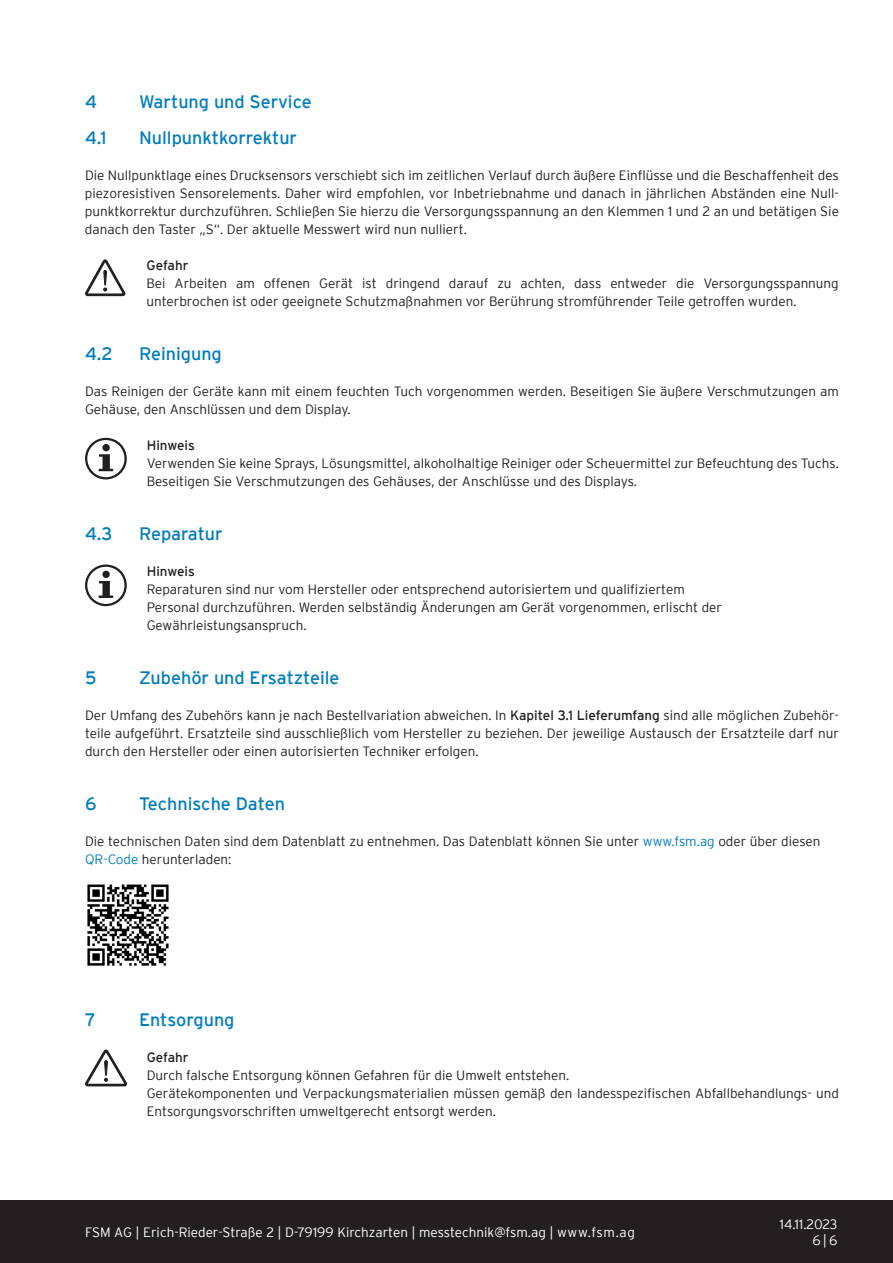
<style>
.page{position:relative;width:893px;height:1263px;background:#fff}
.page>*{position:absolute;margin:0;border:0;box-sizing:border-box;transform-origin:0 0}
.t1{font:18px "Interstate";color:#007dbe}
.t2{font:300 13.5px/18px "Interstate";color:#231f20}
.t3{font:300 13.5px/16.2px "Interstate";color:#fff;text-align:right}
.t4{font:13.5px "Interstate";color:#231f20}
.s1{font-weight:400}
.s2{color:#007dbe}
</style>
<div class="page">
<div style="left:0;top:1200px;width:893px;height:63px;background:#231f20"></div>
<img style="left:87px;top:884px;width:82px;height:82px">
<svg style="left:85px;top:260px;width:41px;height:37px"></svg>
<svg style="left:85px;top:438px;width:42px;height:42px"></svg>
<div style="left:102px;top:444px;width:8px;height:7px;background:#231f20;border-radius:50%"></div>
<svg style="left:85px;top:564px;width:42px;height:42px"></svg>
<div style="left:102px;top:571px;width:8px;height:7px;background:#231f20;border-radius:50%"></div>
<svg style="left:85px;top:1051px;width:42px;height:36px"></svg>
<h1 class="t1" style="left:85px;top:92px;width:14px">4</h1>
<h1 class="t1" style="left:139px;top:92px;width:174px">Wartung und Service</h1>
<h1 class="t1" style="left:85px;top:128px;width:23px">4.1</h1>
<h1 class="t1" style="left:139px;top:128px;width:160px">Nullpunktkorrektur</h1>
<p class="t2" style="left:85px;top:166px;width:755px;text-align:justify">Die Nullpunktlage eines Drucksensors verschiebt sich im zeitlichen Verlauf durch äußere Einflüsse und die Beschaffenheit des piezoresistiven Sensorelements. Daher wird empfohlen, vor Inbetriebnahme und danach in jährlichen Abständen eine Null&shy;punktkorrektur durchzuführen. Schließen Sie hierzu die Versorgungsspannung an den Klemmen 1 und 2 an und betätigen Sie danach den Taster „S“. Der aktuelle Messwert wird nun nulliert.</p>
<p class="t4" style="left:147px;top:258px;width:43px">Gefahr</p>
<p class="t2" style="left:147px;top:274px;width:694px">Bei Arbeiten am offenen Gerät ist dringend darauf zu achten, dass entweder die Versorgungsspannung unterbrochen ist oder geeignete Schutzmaßnahmen vor Berührung stromführender Teile getroffen wurden.</p>
<h1 class="t1" style="left:85px;top:344px;width:29px">4.2</h1>
<h1 class="t1" style="left:139px;top:344px;width:84px">Reinigung</h1>
<p class="t2" style="left:85px;top:382px;width:755px">Das Reinigen der Geräte kann mit einem feuchten Tuch vorgenommen werden. Beseitigen Sie äußere Verschmutzungen am<br>Gehäuse, den Anschlüssen und dem Display.</p>
<p class="t4" style="left:147px;top:438px;width:50px">Hinweis</p>
<p class="t2" style="left:147px;top:454px;width:694px">Verwenden Sie keine Sprays, Lösungsmittel, alkoholhaltige Reiniger oder Scheuermittel zur Befeuchtung des Tuchs.<br>Beseitigen Sie Verschmutzungen des Gehäuses, der Anschlüsse und des Displays.</p>
<h1 class="t1" style="left:85px;top:524px;width:29px">4.3</h1>
<h1 class="t1" style="left:139px;top:524px;width:85px">Reparatur</h1>
<p class="t4" style="left:147px;top:564px;width:50px">Hinweis</p>
<p class="t2" style="left:147px;top:580px;width:577px">Reparaturen sind nur vom Hersteller oder entsprechend autorisiertem und qualifiziertem<br>Personal durchzuführen. Werden selbständig Änderungen am Gerät vorgenommen, erlischt der<br>Gewährleistungsanspruch.</p>
<h1 class="t1" style="left:85px;top:668px;width:13px">5</h1>
<h1 class="t1" style="left:139px;top:668px;width:202px">Zubehör und Ersatzteile</h1>
<p class="t2" style="left:85px;top:706px;width:755px;text-align:justify">Der Umfang des Zubehörs kann je nach Bestellvariation abweichen. In <span class="s1">Kapitel 3.1 Lieferumfang</span> sind alle möglichen Zubehör&shy;teile aufgeführt. Ersatzteile sind ausschließlich vom Hersteller zu beziehen. Der jeweilige Austausch der Ersatzteile darf nur durch den Hersteller oder einen autorisierten Techniker erfolgen.</p>
<h1 class="t1" style="left:85px;top:794px;width:13px">6</h1>
<h1 class="t1" style="left:139px;top:794px;width:147px">Technische Daten</h1>
<p class="t2" style="left:85px;top:832px;width:737px">Die technischen Daten sind dem Datenblatt zu entnehmen. Das Datenblatt können Sie unter <span class="s2">www.fsm.ag</span> oder über diesen<br><span class="s2">QR-Code</span> herunterladen:</p>
<h1 class="t1" style="left:85px;top:1010px;width:12px">7</h1>
<h1 class="t1" style="left:139px;top:1010px;width:97px">Entsorgung</h1>
<p class="t4" style="left:147px;top:1050px;width:43px">Gefahr</p>
<p class="t2" style="left:147px;top:1066px;width:694px">Durch falsche Entsorgung können Gefahren für die Umwelt entstehen.<br>Gerätekomponenten und Verpackungsmaterialien müssen gemäß den landesspezifischen Abfallbehandlungs- und<br>Entsorgungsvorschriften umweltgerecht entsorgt werden.</p>
<p class="t3" style="left:85px;top:1224px;width:552px">FSM AG | Erich-Rieder-Straße 2 | D-79199 Kirchzarten | messtechnik@fsm.ag | www.fsm.ag</p>
<p class="t3" style="left:780px;top:1216px;width:59px">14.11.2023<br>6 | 6</p>
</div>
